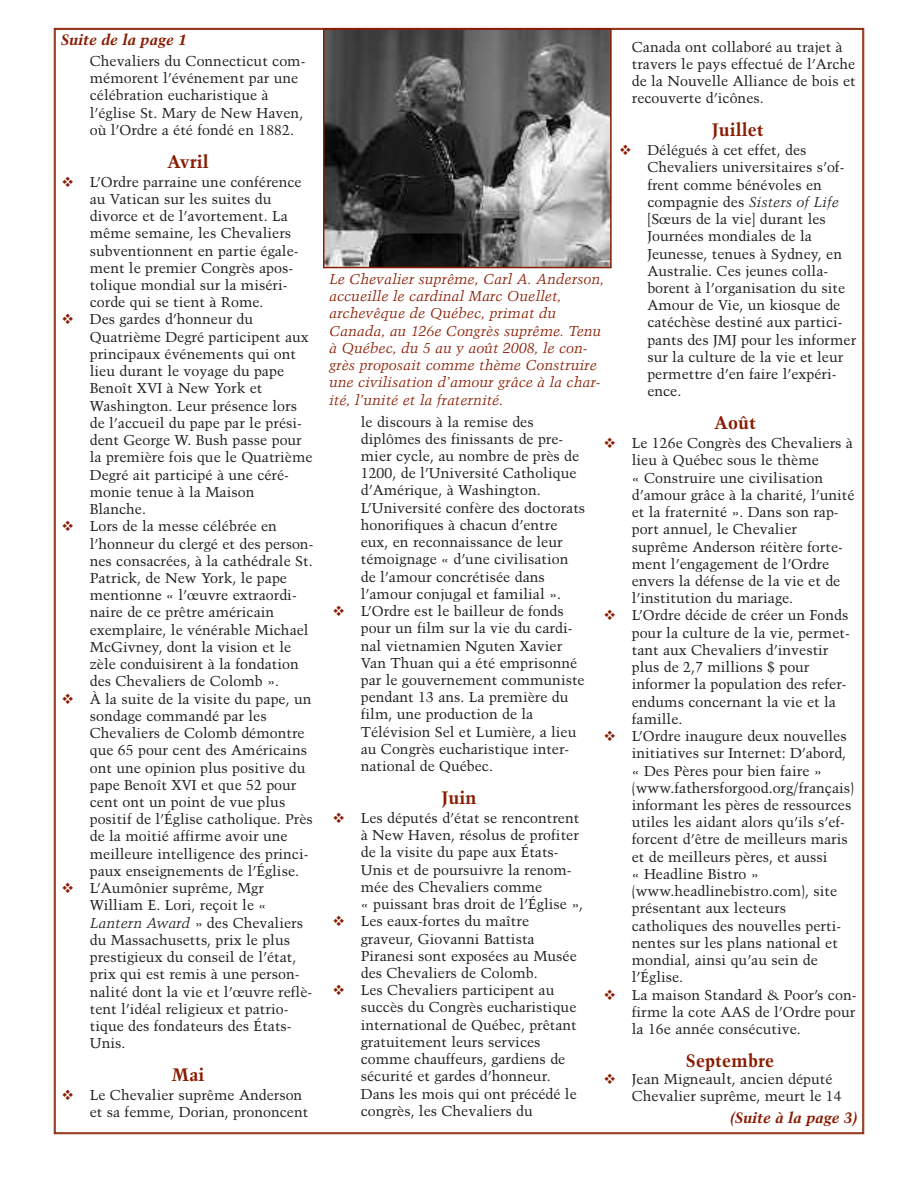
<style>
.page{position:relative;width:918px;height:1188px;background:#fff}
.page>*{position:absolute;margin:0;border:0;box-sizing:border-box;transform-origin:0 0}
.t1{font:700 18px "Trump Mediaeval";color:#891c02}
.t2{font:italic 700 15px "Trump Mediaeval";color:#891c02}
.t3{font:14.25px/17.2px "Trump Mediaeval";color:#231f20}
.t4{font:italic 14.25px/17.2px "Trump Mediaeval";color:#891c02}
.s1{font-style:italic}
</style>
<div class="page">
<img style="left:326px;top:31px;width:283px;height:234px">
<div style="left:323px;top:28px;width:289px;height:240px;border:2px solid #891c02"></div>
<p class="t2" style="left:61px;top:31px;width:127px">Suite de la page 1</p>
<p class="t3" style="left:90px;top:52px;width:217px">Chevaliers du Connecticut com&shy;mémorent l’événement par une célébration eucharistique à l’église St. Mary de New Haven, où l’Ordre a été fondé en 1882.</p>
<p class="t1" style="left:167px;top:151px;width:43px">Avril</p>
<p class="t3" style="left:90px;top:173px;width:225px">L’Ordre parraine une conférence au Vatican sur les suites du divorce et de l’avortement. La même semaine, les Chevaliers subventionnent en partie égale&shy;ment le premier Congrès apos&shy;tolique mondial sur la miséri&shy;corde qui se tient à Rome.<br>Des gardes d’honneur du<br>Quatrième Degré participent aux principaux événements qui ont lieu durant le voyage du pape<br>Benoît XVI à New York et<br>Washington. Leur présence lors de l’accueil du pape par le prési&shy;dent George W. Bush passe pour la première fois que le Quatrième<br>Degré ait participé à une céré&shy;monie tenue à la Maison<br>Blanche.<br>Lors de la messe célébrée en l’honneur du clergé et des person&shy;nes consacrées, à la cathédrale St.<br>Patrick, de New York, le pape mentionne « l’œuvre extraordi&shy;naire de ce prêtre américain exemplaire, le vénérable Michael<br>McGivney, dont la vision et le zèle conduisirent à la fondation des Chevaliers de Colomb ».<br>À la suite de la visite du pape, un sondage commandé par les<br>Chevaliers de Colomb démontre que 65 pour cent des Américains ont une opinion plus positive du pape Benoît XVI et que 52 pour cent ont un point de vue plus positif de l’Église catholique. Près de la moitié affirme avoir une meilleure intelligence des princi&shy;paux enseignements de l’Église.<br>L’Aumônier suprême, Mgr<br>William E. Lori, reçoit le «<br><span class="s1">Lantern Award</span> » des Chevaliers du Massachusetts, prix le plus prestigieux du conseil de l’état, prix qui est remis à une person&shy;nalité dont la vie et l’œuvre reflè&shy;tent l’idéal religieux et patrio&shy;tique des fondateurs des États-<br>Unis.</p>
<p class="t1" style="left:172px;top:1064px;width:34px">Mai</p>
<p class="t3" style="left:90px;top:1086px;width:220px">Le Chevalier suprême Anderson et sa femme, Dorian, prononcent</p>
<p class="t4" style="left:329px;top:270px;width:277px">Le Chevalier suprême, Carl A. Anderson, accueille le cardinal Marc Ouellet, archevêque de Québec, primat du Canada, au 126e Congrès suprême. Tenu à Québec, du 5 au y août 2008, le con&shy;grès proposait comme thème Construire une civilisation d’amour grâce à la char&shy;ité, l’unité et la fraternité.</p>
<p class="t3" style="left:361px;top:413px;width:226px">le discours à la remise des diplômes des finissants de pre&shy;mier cycle, au nombre de près de<br>1200, de l’Université Catholique d’Amérique, à Washington.<br>L’Université confère des doctorats honorifiques à chacun d’entre eux, en reconnaissance de leur témoignage « d’une civilisation de l’amour concrétisée dans l’amour conjugal et familial ».<br>L’Ordre est le bailleur de fonds pour un film sur la vie du cardi&shy;nal vietnamien Nguten Xavier<br>Van Thuan qui a été emprisonné par le gouvernement communiste pendant 13 ans. La première du film, une production de la<br>Télévision Sel et Lumière, a lieu au Congrès eucharistique inter&shy;national de Québec.</p>
<p class="t1" style="left:442px;top:787px;width:36px">Juin</p>
<p class="t3" style="left:361px;top:809px;width:224px">Les députés d’état se rencontrent à New Haven, résolus de profiter de la visite du pape aux États-<br>Unis et de poursuivre la renom&shy;mée des Chevaliers comme<br>« puissant bras droit de l’Église »,<br>Les eaux-fortes du maître graveur, Giovanni Battista<br>Piranesi sont exposées au Musée des Chevaliers de Colomb.<br>Les Chevaliers participent au succès du Congrès eucharistique international de Québec, prêtant gratuitement leurs services comme chauffeurs, gardiens de sécurité et gardes d’honneur.<br>Dans les mois qui ont précédé le congrès, les Chevaliers du</p>
<p class="t3" style="left:632px;top:38px;width:226px">Canada ont collaboré au trajet à travers le pays effectué de l’Arche de la Nouvelle Alliance de bois et recouverte d’icônes.</p>
<p class="t1" style="left:712px;top:120px;width:53px">Juillet</p>
<p class="t3" style="left:647px;top:142px;width:210px">Délégués à cet effet, des<br>Chevaliers universitaires s’of&shy;frent comme bénévoles en compagnie des <span class="s1">Sisters of Life </span>[Sœurs de la vie] durant les<br>Journées mondiales de la<br>Jeunesse, tenues à Sydney, en<br>Australie. Ces jeunes colla&shy;borent à l’organisation du site<br>Amour de Vie, un kiosque de catéchèse destiné aux partici&shy;pants des JMJ pour les informer sur la culture de la vie et leur permettre d’en faire l’expéri&shy;ence.</p>
<p class="t1" style="left:714px;top:413px;width:44px">Août</p>
<p class="t3" style="left:632px;top:435px;width:226px">Le 126e Congrès des Chevaliers à lieu à Québec sous le thème<br>« Construire une civilisation d’amour grâce à la charité, l’unité et la fraternité ». Dans son rap&shy;port annuel, le Chevalier suprême Anderson réitère forte&shy;ment l’engagement de l’Ordre envers la défense de la vie et de l’institution du mariage.<br>L’Ordre décide de créer un Fonds pour la culture de la vie, permet&shy;tant aux Chevaliers d’investir plus de 2,7 millions $ pour informer la population des refer&shy;endums concernant la vie et la famille.<br>L’Ordre inaugure deux nouvelles initiatives sur Internet: D’abord, « Des Pères pour bien faire » (www.fathersforgood.org/français) informant les pères de ressources utiles les aidant alors qu’ils s’ef&shy;forcent d’être de meilleurs maris et de meilleurs pères, et aussi<br>« Headline Bistro » (www.headlinebistro.com), site présentant aux lecteurs catholiques des nouvelles perti&shy;nentes sur les plans national et mondial, ainsi qu’au sein de l’Église.<br>La maison Standard &amp; Poor’s con&shy;firme la cote AAS de l’Ordre pour la 16e année consécutive.</p>
<p class="t1" style="left:686px;top:1050px;width:90px">Septembre</p>
<p class="t3" style="left:632px;top:1070px;width:211px">Jean Migneault, ancien député<br>Chevalier suprême, meurt le 14</p>
<p class="t2" style="left:731px;top:1109px;width:127px">(Suite à la page 3)</p>
</div>
